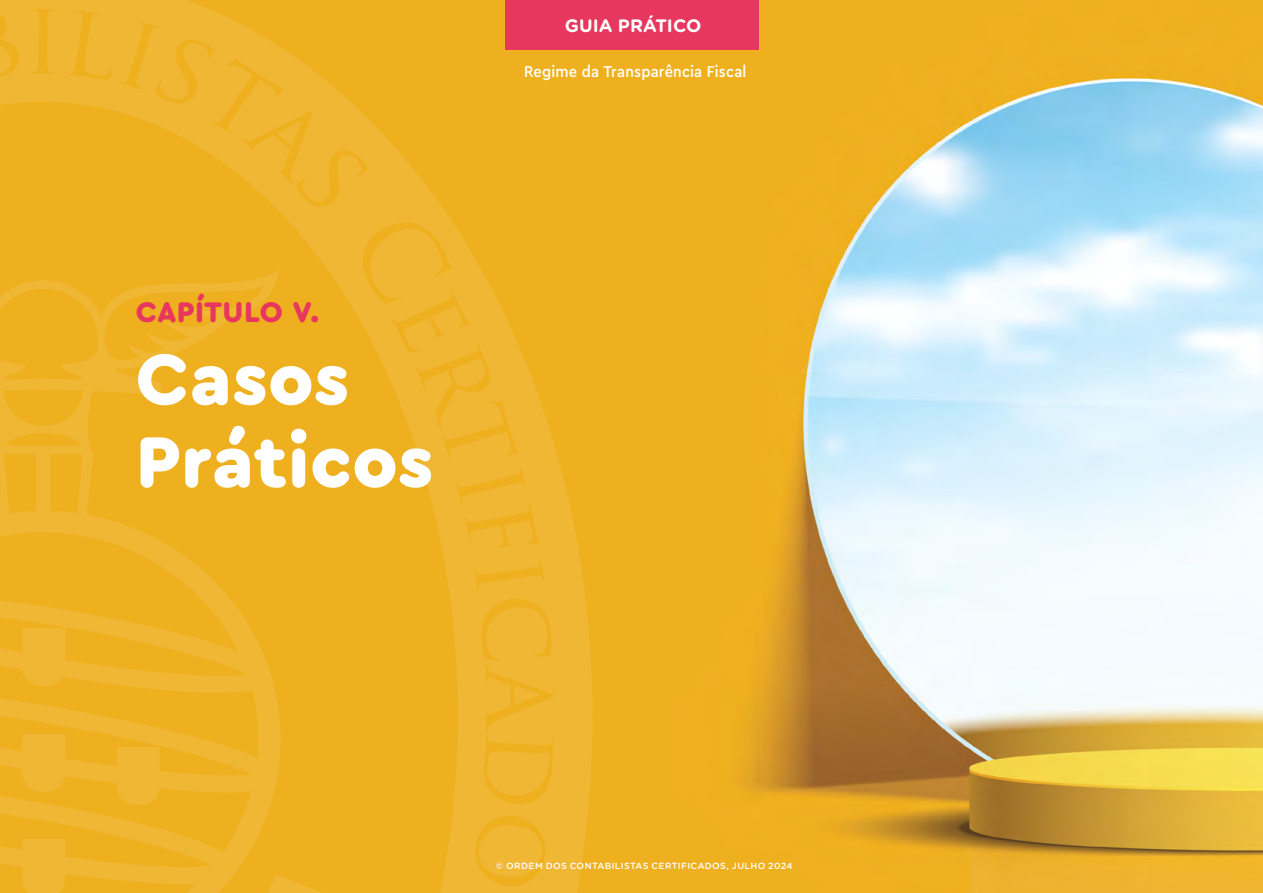
<style>
.page{position:relative;width:1263px;height:893px;background:#fff}
.page>*{position:absolute;margin:0;border:0;box-sizing:border-box;transform-origin:0 0}
.t1{font:900 75px/82.5px "Cera Round Pro";letter-spacing:.01em;color:#fff}
.t2{font:900 29.7px "Cera Round Pro";letter-spacing:.01em;color:#e8375e}
.t3{font:700 18px "Gotham Rounded";color:#fff}
.t4{font:500 16.5px "Cera Compact Pro";letter-spacing:.015em;color:#fff}
.t5{font:500 9px "Gotham Rounded";letter-spacing:.04em;color:#fff}
</style>
<div class="page">
<img style="left:592px;top:0;width:671px;height:893px">
<div style="left:505px;top:0;width:254px;height:50px;background:#e8375e"></div>
<svg style="left:0;top:0;width:592px;height:893px;background:#efb127"></svg>
<svg style="left:514px;top:686px;width:26px;height:18px"></svg>
<svg style="left:0;top:590px;width:344px;height:303px;background:#efb227"></svg>
<h2 class="t2" style="left:136px;top:291px;width:185px">CAPÍTULO V.</h2>
<h1 class="t1" style="left:136px;top:334px;width:298px">Casos<br>Práticos</h1>
<h3 class="t3" style="left:565px;top:13px;width:138px">GUIA PRÁTICO</h3>
<h3 class="t4" style="left:524px;top:61px;width:224px">Regime da Transparência Fiscal</h3>
<p class="t5" style="left:496px;top:859px;width:298px">© ORDEM DOS CONTABILISTAS CERTIFICADOS, JULHO 2024</p>
</div>
